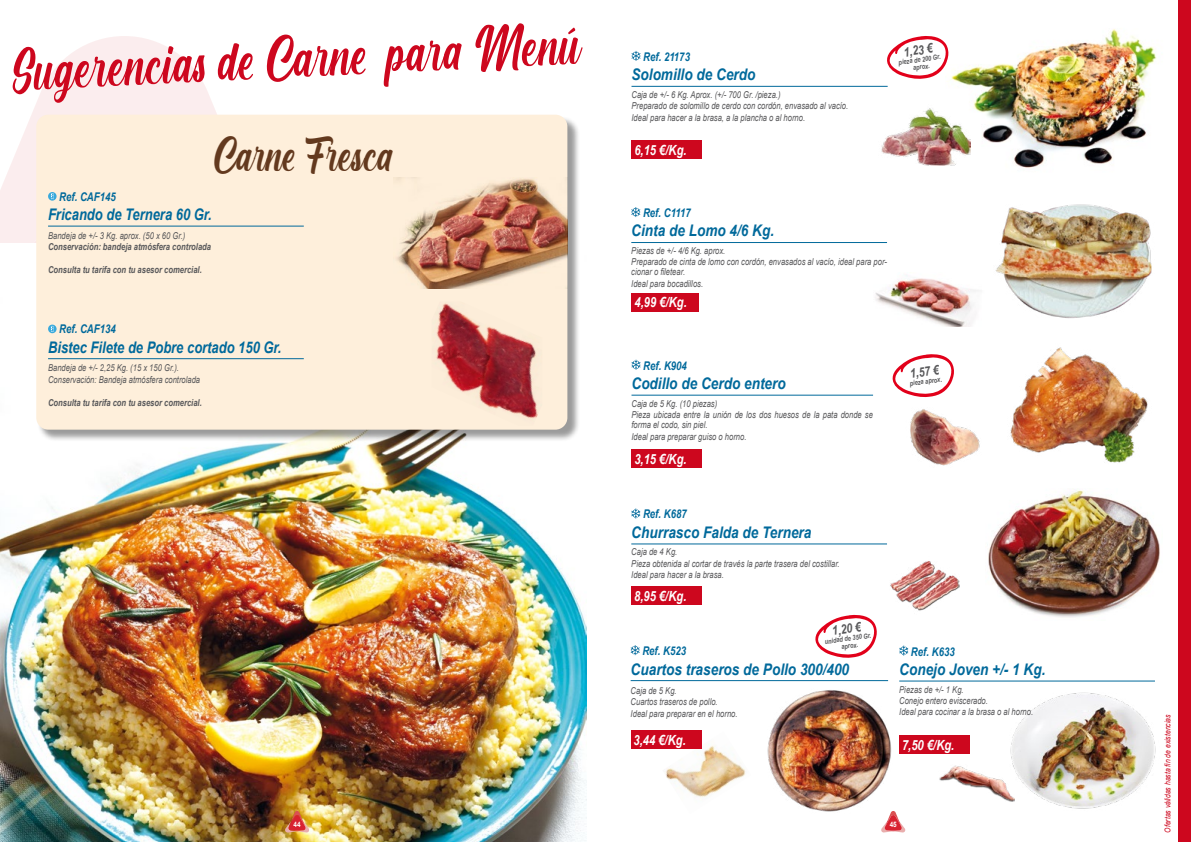
<style>
.page{position:relative;width:1191px;height:842px;background:#fff}
.page>*{position:absolute;margin:0;border:0;box-sizing:border-box;transform-origin:0 0}
.t1{font:75px "Cream Cake";color:#cd071e;scale:.8 1}
.t2{font:60.7px "Cream Cake";letter-spacing:.055em;color:#63391e;scale:.8 1}
.t3{font:italic 700 16px "Arial";color:#00699b;scale:.85 1}
.t4{font:italic 700 16px "Arial";color:#00699b;scale:.81 1}
.t5{font:italic 700 14px "Arial";color:#fff;scale:.8 1}
.t6{font:italic 700 13px "Arial";color:#58585a;scale:.8 1}
.t7{font:italic 700 12px "Arial";color:#00699b;scale:.8 1}
.t8{font:italic 9.5px/11.4px "Arial";color:#58585a;scale:.8 1}
.t9{font:italic 700 9.5px "Arial";color:#58585a;scale:.8 1}
.t10{font:italic 8px "Arial";color:#cd071e;scale:.85 1}
.t11{font:700 7.5px "Arial";color:#fff;scale:.85 1}
.t12{font:italic 700 7px/7.4px "Arial";color:#58585a;text-align:center;scale:.8 1}
</style>
<div class="page">
<svg style="left:3px;top:36px;width:332px;height:147px"></svg>
<div style="left:1177px;top:0;width:14px;height:842px;background:#cd071e"></div>
<svg style="left:881px;top:816px;width:24px;height:16px"></svg>
<img style="left:0;top:442px;width:587px;height:400px">
<hr style="left:631px;top:242px;width:256px;height:1px;background:#00699b">
<svg style="left:631px;top:207px;width:9px;height:10px"></svg>
<div style="left:631px;top:293px;width:68px;height:18px;background:#cd071e"></div>
<img style="left:995px;top:204px;width:157px;height:115px">
<img style="left:875px;top:275px;width:103px;height:52px">
<img style="left:945px;top:29px;width:212px;height:139px">
<hr style="left:631px;top:86px;width:256px;height:1px;background:#00699b">
<svg style="left:631px;top:51px;width:9px;height:10px"></svg>
<div style="left:631px;top:141px;width:71px;height:18px;background:#cd071e"></div>
<svg style="left:887px;top:35px;width:61px;height:44px"></svg>
<img style="left:881px;top:104px;width:89px;height:61px">
<hr style="left:631px;top:544px;width:256px;height:1px;background:#00699b">
<svg style="left:631px;top:508px;width:9px;height:10px"></svg>
<div style="left:631px;top:587px;width:71px;height:18px;background:#cd071e"></div>
<img style="left:890px;top:561px;width:69px;height:50px">
<img style="left:988px;top:490px;width:172px;height:128px">
<hr style="left:631px;top:395px;width:242px;height:1px;background:#00699b">
<svg style="left:631px;top:360px;width:9px;height:10px"></svg>
<div style="left:631px;top:449px;width:71px;height:18px;background:#cd071e"></div>
<svg style="left:892px;top:354px;width:62px;height:44px"></svg>
<img style="left:910px;top:409px;width:70px;height:57px">
<img style="left:1010px;top:347px;width:138px;height:116px">
<img style="left:665px;top:731px;width:81px;height:67px">
<hr style="left:630px;top:680px;width:258px;height:1px;background:#00699b">
<svg style="left:630px;top:645px;width:9px;height:10px"></svg>
<div style="left:630px;top:731px;width:71px;height:18px;background:#cd071e"></div>
<svg style="left:815px;top:614px;width:62px;height:44px"></svg>
<img style="left:1009px;top:692px;width:147px;height:117px">
<img style="left:767px;top:690px;width:130px;height:128px">
<hr style="left:899px;top:681px;width:256px;height:1px;background:#00699b">
<svg style="left:899px;top:646px;width:9px;height:10px"></svg>
<div style="left:899px;top:735px;width:71px;height:18px;background:#cd071e"></div>
<img style="left:939px;top:765px;width:76px;height:36px">
<div style="left:38px;top:116px;width:542px;height:326px;background:#000;opacity:.4"></div>
<div style="left:36px;top:115px;width:531px;height:315px;background:#feefdb;border-radius:12px"></div>
<hr style="left:48px;top:226px;width:256px;height:1px;background:#00699b">
<svg style="left:48px;top:192px;width:9px;height:9px"></svg>
<svg style="left:51px;top:193px;width:3px;height:6px"></svg>
<hr style="left:48px;top:358px;width:256px;height:1px;background:#00699b">
<div style="left:48px;top:325px;width:9px;height:8px;background:#39a9dc;border-radius:50%"></div>
<svg style="left:51px;top:326px;width:3px;height:6px"></svg>
<img style="left:393px;top:177px;width:174px;height:111px">
<img style="left:436px;top:303px;width:102px;height:116px">
<svg style="left:281px;top:811px;width:28px;height:21px"></svg>
<h1 class="t1" style="left:10px;top:37px;width:714px;rotate:-3deg">Sugerencias de Carne, para Menú</h1>
<h2 class="t2" style="left:215px;top:127px;width:224px">Carne Fresca</h2>
<p class="t7" style="left:59px;top:188px;width:72px">Ref. CAF145</p>
<h3 class="t4" style="left:48px;top:204px;width:204px">Fricando de Ternera 60 Gr.</h3>
<p class="t8" style="left:48px;top:230px;width:173px">Bandeja de +/- 3 Kg. aprox. (50 x 60 Gr.)</p>
<p class="t9" style="left:48px;top:241px;width:205px">Conservación: bandeja atmósfera controlada</p>
<p class="t9" style="left:48px;top:263px;width:194px">Consulta tu tarifa con tu asesor comercial.</p>
<p class="t7" style="left:59px;top:321px;width:72px">Ref. CAF134</p>
<h3 class="t4" style="left:48px;top:336px;width:290px">Bistec Filete de Pobre cortado 150 Gr.</h3>
<p class="t8" style="left:48px;top:362px;width:192px">Bandeja de +/- 2,25 Kg. (15 x 150 Gr.).<br>Conservación: Bandeja atmósfera controlada</p>
<p class="t9" style="left:48px;top:396px;width:194px">Consulta tu tarifa con tu asesor comercial.</p>
<p class="t7" style="left:643px;top:49px;width:60px">Ref. 21173</p>
<h3 class="t3" style="left:631px;top:64px;width:147px">Solomillo de Cerdo</h3>
<p class="t8" style="left:631px;top:89px;width:272px">Caja de +/- 6 Kg. Aprox. (+/- 700 Gr. /pieza.)<br>Preparado de solomillo de cerdo con cordón, envasado al vacío.<br>Ideal para hacer a la brasa, a la plancha o al horno.</p>
<h3 class="t5" style="left:634px;top:141px;width:67px">6,15 €/Kg.</h3>
<h3 class="t6" style="left:902px;top:43px;width:38px;rotate:-8deg">1,23 €</h3>
<p class="t12" style="left:898px;top:59px;width:54px;rotate:-8deg">pieza de 200 Gr. aprox.</p>
<p class="t7" style="left:643px;top:205px;width:61px">Ref. C1117</p>
<h3 class="t3" style="left:631px;top:220px;width:170px">Cinta de Lomo 4/6 Kg.</h3>
<p class="t8" style="left:631px;top:245px;width:321px">Piezas de +/- 4/6 Kg. aprox.<br>Preparado de cinta de lomo con cordón, envasados al vacío, ideal para por-</p>
<p class="t8" style="left:631px;top:267px;width:91px">cionar o filetear.<br>Ideal para bocadillos.</p>
<h3 class="t5" style="left:634px;top:293px;width:67px">4,99 €/Kg.</h3>
<p class="t7" style="left:643px;top:357px;width:56px">Ref. K904</p>
<h3 class="t3" style="left:631px;top:373px;width:183px">Codillo de Cerdo entero</h3>
<p class="t8" style="left:631px;top:398px;width:303px">Caja de 5 Kg. (10 piezas)<br>Pieza ubicada entre la unión de los dos huesos de la pata donde se</p>
<p class="t8" style="left:631px;top:419px;width:145px">forma el codo, sin piel.<br>Ideal para preparar guiso o horno.</p>
<h3 class="t5" style="left:634px;top:449px;width:67px">3,15 €/Kg.</h3>
<p class="t7" style="left:643px;top:506px;width:56px">Ref. K687</p>
<h3 class="t3" style="left:631px;top:522px;width:213px">Churrasco Falda de Ternera</h3>
<p class="t8" style="left:631px;top:547px;width:262px">Caja de 4 Kg.<br>Pieza obtenida al cortar de través la parte trasera del costillar.<br>Ideal para hacer a la brasa.</p>
<h3 class="t5" style="left:634px;top:587px;width:67px">8,95 €/Kg.</h3>
<h3 class="t6" style="left:831px;top:622px;width:38px;rotate:-8deg">1,20 €</h3>
<p class="t12" style="left:824px;top:638px;width:60px;rotate:-8deg">unidad de 350 Gr. aprox.</p>
<p class="t7" style="left:642px;top:643px;width:56px">Ref. K523</p>
<h3 class="t3" style="left:630px;top:658px;width:258px">Cuartos traseros de Pollo 300/400</h3>
<p class="t8" style="left:630px;top:685px;width:135px">Caja de 5 Kg.<br>Cuartos traseros de pollo.<br>Ideal para preparar en el horno.</p>
<h3 class="t5" style="left:633px;top:730px;width:67px">3,44 €/Kg.</h3>
<h3 class="t6" style="left:909px;top:365px;width:38px;rotate:-8deg">1,57 €</h3>
<p class="t12" style="left:909px;top:380px;width:42px;rotate:-8deg">pieza aprox.</p>
<p class="t7" style="left:911px;top:643px;width:56px">Ref. K633</p>
<h3 class="t3" style="left:899px;top:659px;width:174px">Conejo Joven +/- 1 Kg.</h3>
<p class="t8" style="left:899px;top:684px;width:169px">Piezas de +/- 1 Kg.<br>Conejo entero eviscerado.<br>Ideal para cocinar a la brasa o al horno.</p>
<h3 class="t5" style="left:902px;top:735px;width:67px">7,50 €/Kg.</h3>
<p class="t11" style="left:290px;top:819px;width:14px">444</p>
<p class="t11" style="left:889px;top:819px;width:10px">45</p>
<p class="t10" style="left:1162px;top:832px;width:140px;rotate:-90deg">Ofertas válidas hasta fin de existencias</p>
</div>
